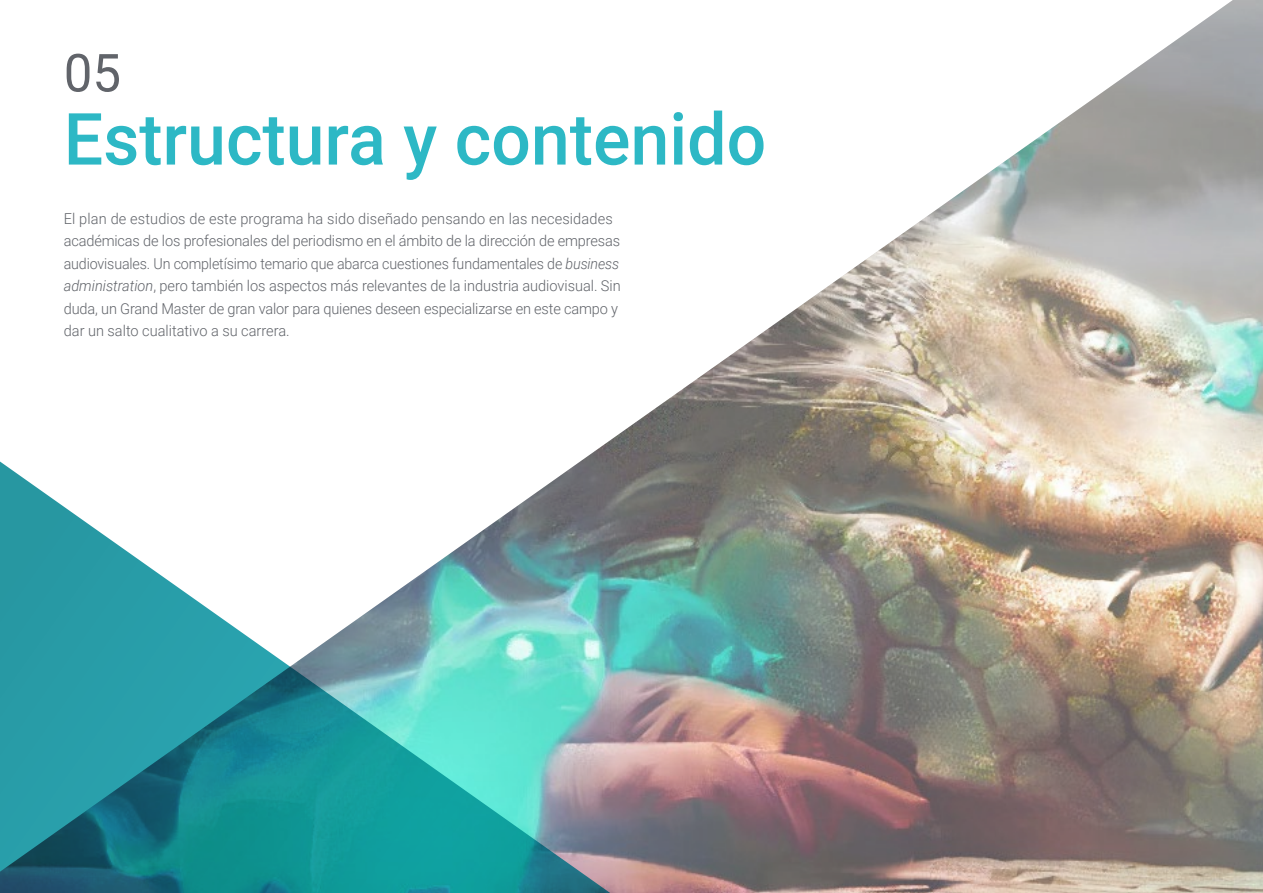
<style>
.page{position:relative;width:1263px;height:893px;background:#fff}
.page>*{position:absolute;margin:0;border:0;box-sizing:border-box;transform-origin:0 0}
.t1{font:500 72px "Roboto";color:#2db8c5}
.t2{font:52.5px "Roboto";color:#61646a}
.t3{font:300 15px/22.5px "Roboto";letter-spacing:-.01em;color:#61646a}
.s1{font-style:italic}
</style>
<div class="page">
<img style="left:602px;top:0;width:661px;height:893px">
<svg style="left:0;top:446px;width:640px;height:447px"></svg>
<h2 class="t2" style="left:64px;top:36px;width:59px">05</h2>
<h1 class="t1" style="left:64px;top:89px;width:704px">Estructura y contenido</h1>
<p class="t3" style="left:64px;top:207px;width:558px">El plan de estudios de este programa ha sido diseñado pensando en las necesidades académicas de los profesionales del periodismo en el ámbito de la dirección de empresas audiovisuales. Un completísimo temario que abarca cuestiones fundamentales de <span class="s1">business administration</span>, pero también los aspectos más relevantes de la industria audiovisual. Sin duda, un Grand Master de gran valor para quienes deseen especializarse en este campo y dar un salto cualitativo a su carrera.</p>
</div>
